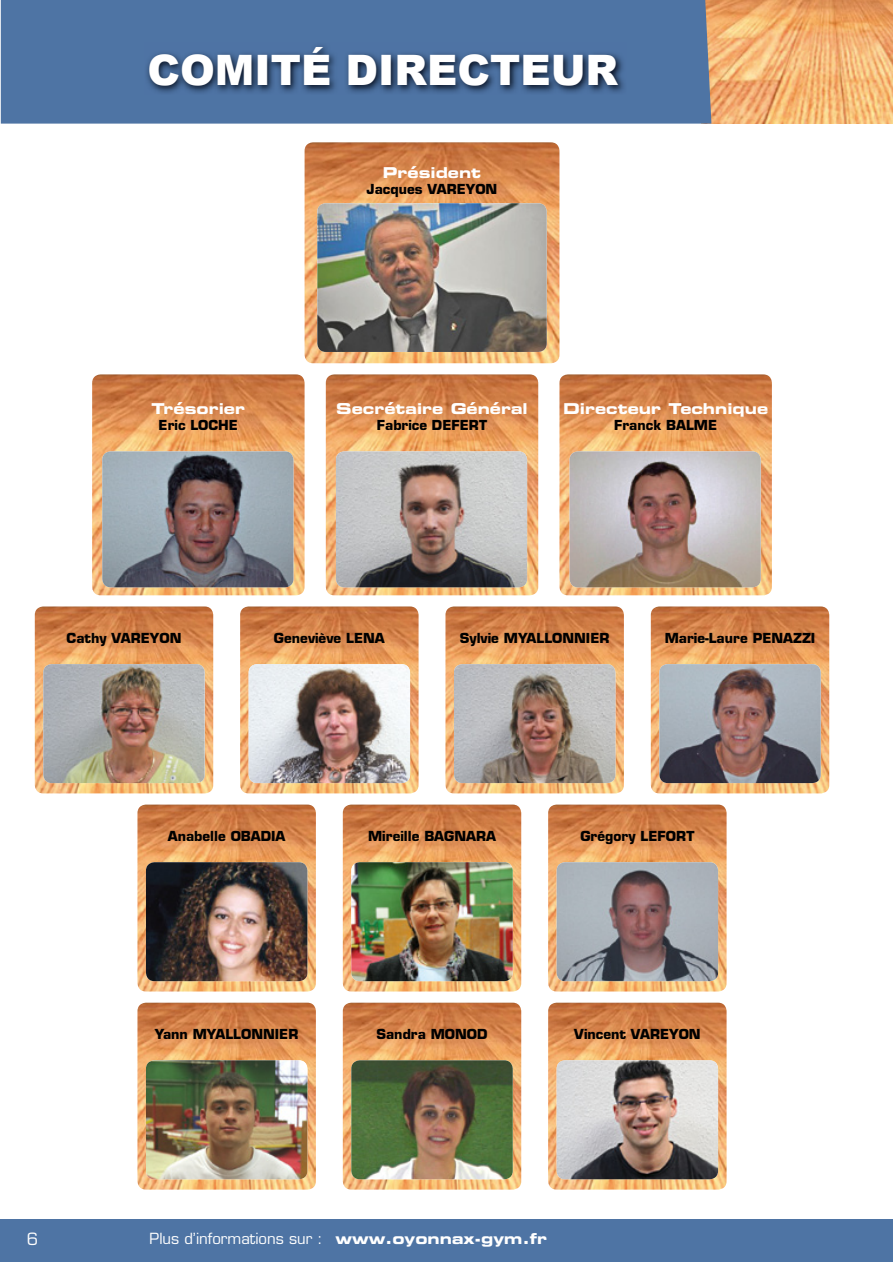
<style>
.page{position:relative;width:893px;height:1263px;background:#fff}
.page>*{position:absolute;margin:0;border:0;box-sizing:border-box;transform-origin:0 0}
.t1{font:900 42px "Arial";color:#fff}
.t2{font:16.5px "Eurostile";color:#fff}
.t3{font:15px "Eurostile Bold Extended Two";color:#fff}
.t4{font:15px "Eurostile";color:#fff}
.t5{font:700 13.5px "Eurostile";color:#000}
.s1{font-family:"Eurostile Bold Extended Two"}
</style>
<div class="page">
<div style="left:1px;top:1219px;width:892px;height:43px;background:#4e74a4"></div>
<img style="left:711px;top:0;width:182px;height:124px">
<div style="left:1px;top:0;width:710px;height:124px;background:#4e74a4"></div>
<img style="left:144px;top:42px;width:483px;height:52px">
<img style="left:92px;top:374px;width:213px;height:221px">
<img style="left:102px;top:451px;width:191px;height:136px">
<img style="left:326px;top:374px;width:212px;height:221px">
<img style="left:336px;top:451px;width:191px;height:136px">
<img style="left:559px;top:374px;width:213px;height:221px">
<img style="left:570px;top:451px;width:191px;height:136px">
<img style="left:35px;top:606px;width:178px;height:187px">
<img style="left:240px;top:606px;width:179px;height:187px">
<img style="left:445px;top:606px;width:179px;height:187px">
<img style="left:651px;top:606px;width:178px;height:187px">
<img style="left:43px;top:664px;width:162px;height:119px">
<img style="left:249px;top:664px;width:161px;height:119px">
<img style="left:454px;top:664px;width:161px;height:119px">
<img style="left:659px;top:664px;width:162px;height:119px">
<img style="left:137px;top:1003px;width:179px;height:186px">
<img style="left:146px;top:1060px;width:161px;height:119px">
<img style="left:343px;top:1003px;width:178px;height:186px">
<img style="left:351px;top:1060px;width:162px;height:119px">
<img style="left:548px;top:1003px;width:179px;height:186px">
<img style="left:557px;top:1060px;width:161px;height:119px">
<img style="left:137px;top:804px;width:179px;height:187px">
<img style="left:146px;top:862px;width:161px;height:119px">
<img style="left:548px;top:804px;width:179px;height:187px">
<img style="left:557px;top:862px;width:161px;height:119px">
<img style="left:343px;top:804px;width:178px;height:187px">
<img style="left:351px;top:862px;width:162px;height:119px">
<img style="left:305px;top:142px;width:254px;height:221px">
<img style="left:317px;top:203px;width:230px;height:149px">
<h1 class="t1" style="left:147px;top:40px;width:472px">COMITÉ DIRECTEUR</h1>
<p class="t3" style="left:152px;top:398px;width:95px">Trésorier</p>
<p class="t5" style="left:159px;top:417px;width:81px">Eric LOCHE</p>
<p class="t3" style="left:383px;top:162px;width:100px">Président</p>
<p class="t5" style="left:367px;top:181px;width:132px">Jacques VAREYON</p>
<p class="t3" style="left:336px;top:398px;width:193px">Secrétaire Général</p>
<p class="t5" style="left:377px;top:417px;width:112px">Fabrice DEFERT</p>
<p class="t3" style="left:563px;top:398px;width:206px">Directeur Technique</p>
<p class="t5" style="left:614px;top:417px;width:105px">Franck BALME</p>
<p class="t5" style="left:67px;top:630px;width:116px">Cathy VAREYON</p>
<p class="t5" style="left:274px;top:630px;width:112px">Geneviève LENA</p>
<p class="t5" style="left:460px;top:630px;width:151px">Sylvie MYALLONNIER</p>
<p class="t5" style="left:665px;top:630px;width:152px">Marie-Laure PENAZZI</p>
<p class="t5" style="left:168px;top:828px;width:119px">Anabelle OBADIA</p>
<p class="t5" style="left:368px;top:828px;width:129px">Mireille BAGNARA</p>
<p class="t5" style="left:580px;top:828px;width:115px">Grégory LEFORT</p>
<p class="t5" style="left:155px;top:1026px;width:145px">Yann MYALLONNIER</p>
<p class="t5" style="left:376px;top:1026px;width:113px">Sandra MONOD</p>
<p class="t5" style="left:574px;top:1026px;width:128px">Vincent VAREYON</p>
<p class="t2" style="left:27px;top:1229px;width:13px">6</p>
<p class="t4" style="left:149px;top:1229px;width:399px">Plus d’informations sur : <span class="s1">www.oyonnax-gym.fr</span></p>
</div>
